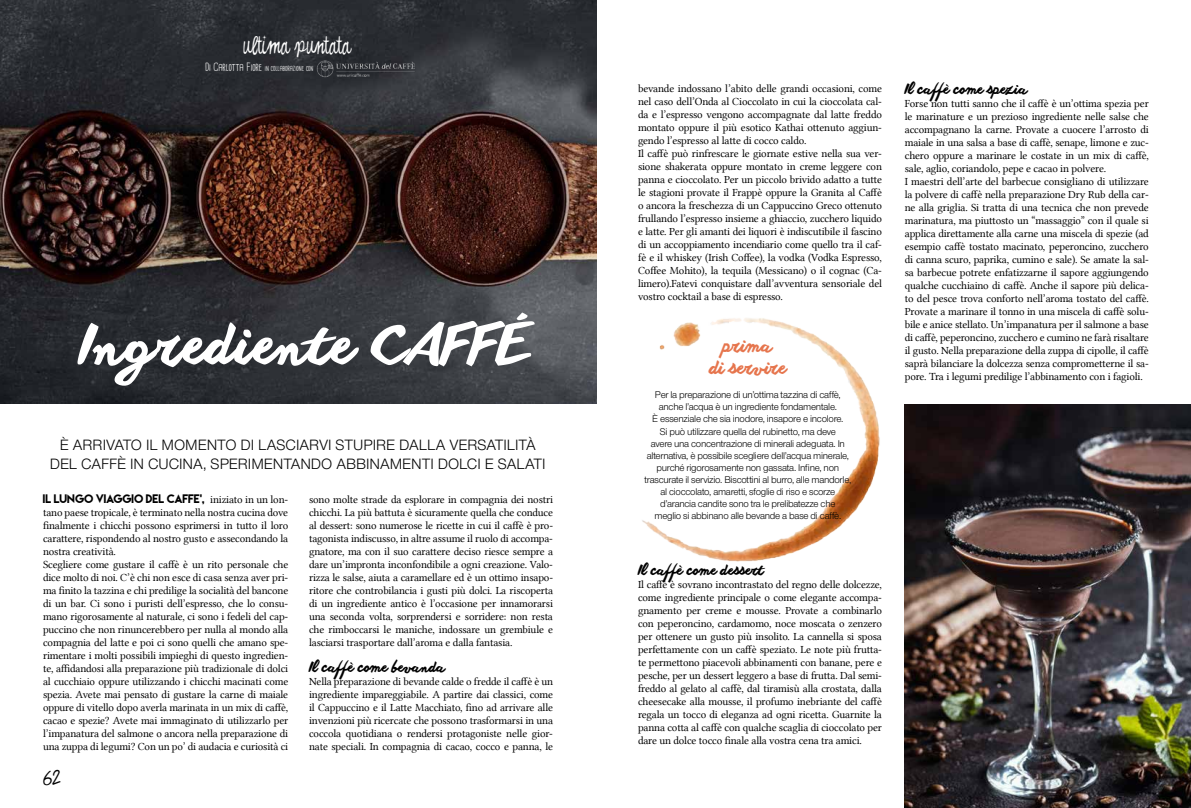
<style>
.page{position:relative;width:1191px;height:808px;background:#fff}
.page>*{position:absolute;margin:0;border:0;box-sizing:border-box;transform-origin:0 0}
.t1{font:54.5px "anothershabby";color:#fff}
.t2{font:30px "The Chickenlove Story";color:#000}
.t3{font:25px "Witched";letter-spacing:.01em;color:#fff}
.t4{font:18px/21.6px "anothershabby";letter-spacing:-.015em;color:#e6754d;text-align:center}
.t5{font:15.5px/19px "Nimbus Sans Novus T";color:#000;text-align:center}
.t6{font:14px "anothershabby";letter-spacing:-.015em;color:#000}
.t7{font:11px/13px "Lin Libertine";letter-spacing:-.015em;color:#000}
.t8{font:11px "Lemon Milk";letter-spacing:-.01em;color:#000}
.t9{font:10.1px/12.1px "Nimbus Sans Novus T";letter-spacing:-.025em;color:#000;text-align:center}
.t10{font:8px "Cardenio Modern";color:#fff}
.s1{font-size:11px}
.s2{font-family:"Lin Libertine"}
</style>
<div class="page">
<img style="left:0;top:0;width:596px;height:404px">
<img style="left:317px;top:58px;width:103px;height:21px">
<img style="left:904px;top:404px;width:287px;height:404px">
<img style="left:642px;top:318px;width:238px;height:244px">
<h3 class="t3" style="left:244px;top:28px;width:109px">ultima puntata</h3>
<p class="t10" style="left:205px;top:63px;width:110px"><span class="s1">Di Carlotta Fiore</span> in collaborazione con</p>
<h1 class="t1" style="left:79px;top:314px;width:451px">Ingrediente CAFFÉ</h1>
<h3 class="t5" style="left:50px;top:435px;width:497px">È ARRIVATO IL MOMENTO DI LASCIARVI STUPIRE DALLA VERSATILITÀ<br>DEL CAFFÈ IN CUCINA, SPERIMENTANDO ABBINAMENTI DOLCI E SALATI</h3>
<p class="t8" style="left:43px;top:493px;width:247px">IL LUNGO VIAGGIO DEL CAFFE’, <span class="s2">iniziato in un lon-</span></p>
<p class="t7" style="left:43px;top:506px;width:247px">tano paese tropicale, è terminato nella nostra cucina dove finalmente i chicchi possono esprimersi in tutto il loro carattere, rispondendo al nostro gusto e assecondando la nostra creatività.<br>Scegliere come gustare il caffè è un rito personale che dice molto di noi. C’è chi non esce di casa senza aver pri&shy;ma finito la tazzina e chi predilige la socialità del bancone di un bar. Ci sono i puristi dell’espresso, che lo consu&shy;mano rigorosamente al naturale, ci sono i fedeli del cap&shy;puccino che non rinuncerebbero per nulla al mondo alla compagnia del latte e poi ci sono quelli che amano spe&shy;rimentare i molti possibili impieghi di questo ingredien&shy;te, affidandosi alla preparazione più tradizionale di dolci al cucchiaio oppure utilizzando i chicchi macinati come spezia. Avete mai pensato di gustare la carne di maiale oppure di vitello dopo averla marinata in un mix di caffè, cacao e spezie? Avete mai immaginato di utilizzarlo per l’impanatura del salmone o ancora nella preparazione di una zuppa di legumi? Con un po’ di audacia e curiosità ci</p>
<h2 class="t2" style="left:43px;top:761px;width:19px">62</h2>
<p class="t7" style="left:309px;top:493px;width:245px;text-align:justify">sono molte strade da esplorare in compagnia dei nostri chicchi. La più battuta è sicuramente quella che conduce al dessert: sono numerose le ricette in cui il caffè è pro&shy;tagonista indiscusso, in altre assume il ruolo di accompa&shy;gnatore, ma con il suo carattere deciso riesce sempre a dare un’impronta inconfondibile a ogni creazione. Valo&shy;rizza le salse, aiuta a caramellare ed è un ottimo insapo&shy;ritore che controbilancia i gusti più dolci. La riscoperta di un ingrediente antico è l’occasione per innamorarsi una seconda volta, sorprendersi e sorridere: non resta che rimboccarsi le maniche, indossare un grembiule e lasciarsi trasportare dall’aroma e dalla fantasia.</p>
<p class="t6" style="left:309px;top:659px;width:138px">Il caffè come bevanda</p>
<p class="t7" style="left:309px;top:675px;width:245px;text-align:justify">Nella preparazione di bevande calde o fredde il caffè è un ingrediente impareggiabile. A partire dai classici, come il Cappuccino e il Latte Macchiato, fino ad arrivare alle invenzioni più ricercate che possono trasformarsi in una coccola quotidiana o rendersi protagoniste nelle gior&shy;nate speciali. In compagnia di cacao, cocco e panna, le</p>
<p class="t7" style="left:638px;top:82px;width:245px">bevande indossano l’abito delle grandi occasioni, come nel caso dell’Onda al Cioccolato in cui la cioccolata cal&shy;da e l’espresso vengono accompagnate dal latte freddo montato oppure il più esotico Kathai ottenuto aggiun&shy;gendo l’espresso al latte di cocco caldo.<br>Il caffè può rinfrescare le giornate estive nella sua ver&shy;sione shakerata oppure montato in creme leggere con panna e cioccolato. Per un piccolo brivido adatto a tutte le stagioni provate il Frappè oppure la Granita al Caffè o ancora la freschezza di un Cappuccino Greco ottenuto frullando l’espresso insieme a ghiaccio, zucchero liquido e latte. Per gli amanti dei liquori è indiscutibile il fascino di un accoppiamento incendiario come quello tra il caf&shy;fè e il whiskey (Irish Coffee), la vodka (Vodka Espresso, Coffee Mohito), la tequila (Messicano) o il cognac (Ca&shy;limero).Fatevi conquistare dall’avventura sensoriale del vostro cocktail a base di espresso.</p>
<p class="t6" style="left:904px;top:81px;width:124px">Il caffè come spezia</p>
<p class="t7" style="left:904px;top:97px;width:245px">Forse non tutti sanno che il caffè è un’ottima spezia per le marinature e un prezioso ingrediente nelle salse che accompagnano la carne. Provate a cuocere l’arrosto di maiale in una salsa a base di caffè, senape, limone e zuc&shy;chero oppure a marinare le costate in un mix di caffè, sale, aglio, coriandolo, pepe e cacao in polvere.<br>I maestri dell’arte del barbecue consigliano di utilizzare la polvere di caffè nella preparazione Dry Rub della car&shy;ne alla griglia. Si tratta di una tecnica che non prevede marinatura, ma piuttosto un “massaggio” con il quale si applica direttamente alla carne una miscela di spezie (ad esempio caffè tostato macinato, peperoncino, zucchero di canna scuro, paprika, cumino e sale). Se amate la sal&shy;sa barbecue potrete enfatizzarne il sapore aggiungendo qualche cucchiaino di caffè. Anche il sapore più delica&shy;to del pesce trova conforto nell’aroma tostato del caffè.<br>Provate a marinare il tonno in una miscela di caffè solu&shy;bile e anice stellato. Un’impanatura per il salmone a base di caffè, peperoncino, zucchero e cumino ne farà risaltare il gusto. Nella preparazione della zuppa di cipolle, il caffè saprà bilanciare la dolcezza senza comprometterne il sa&shy;pore. Tra i legumi predilige l’abbinamento con i fagioli.</p>
<h3 class="t4" style="left:709px;top:335px;width:78px">prima<br>di servire</h3>
<p class="t9" style="left:644px;top:389px;width:208px">Per la preparazione di un’ottima tazzina di caffè, anche l’acqua è un ingrediente fondamentale.<br>È essenziale che sia inodore, insapore e incolore.<br>Si può utilizzare quella del rubinetto, ma deve<br>avere una concentrazione di minerali adeguata. In alternativa, è possibile scegliere dell’acqua minerale, purché rigorosamente non gassata. Infine, non trascurate il servizio. Biscottini al burro, alle mandorle, al cioccolato, amaretti, sfoglie di riso e scorze d’arancia candite sono tra le prelibatezze che<br>meglio si abbinano alle bevande a base di caffè.</p>
<p class="t6" style="left:638px;top:562px;width:127px">Il caffè come dessert</p>
<p class="t7" style="left:638px;top:578px;width:245px;text-align:justify">Il caffè è sovrano incontrastato del regno delle dolcezze, come ingrediente principale o come elegante accompa&shy;gnamento per creme e mousse. Provate a combinarlo con peperoncino, cardamomo, noce moscata o zenzero per ottenere un gusto più insolito. La cannella si sposa perfettamente con un caffè speziato. Le note più frutta&shy;te permettono piacevoli abbinamenti con banane, pere e pesche, per un dessert leggero a base di frutta. Dal semi&shy;freddo al gelato al caffè, dal tiramisù alla crostata, dalla cheesecake alla mousse, il profumo inebriante del caffè regala un tocco di eleganza ad ogni ricetta. Guarnite la panna cotta al caffè con qualche scaglia di cioccolato per dare un dolce tocco finale alla vostra cena tra amici.</p>
</div>
